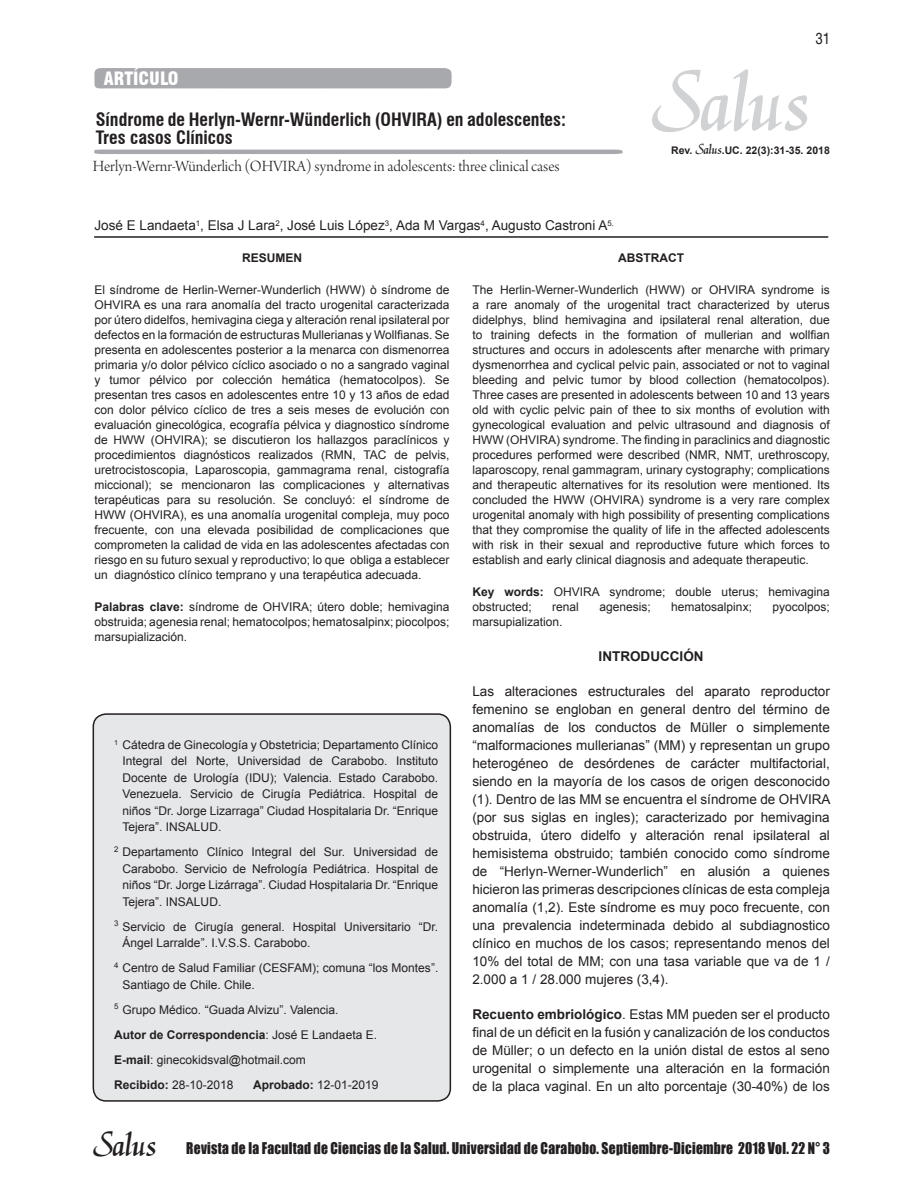
<style>
.page{position:relative;width:915px;height:1191px;background:#fff}
.page>*{position:absolute;margin:0;border:0;box-sizing:border-box;transform-origin:0 0}
.t1{font:90px "Gorle";color:#d1d2d4}
.t2{font:36px "Gorle";color:#231f20}
.Titulo_1{font:700 condensed 18px "Swiss 721 BT";color:#231f20}
.t3{font:900 condensed 18px "Swiss 721 BT";color:#fff}
.titulillos_encabezad{font:16.5px "Arno Pro Light Display";color:#231f20}
.t4{font:15px "Corporate Condensed Regular SWFTE";color:#231f20}
.t5{font:14.85px "Impact";letter-spacing:.02em;color:#231f20;scale:.91 1}
.t6{font:13.5px/18px "Arial";color:#231f20;text-align:justify}
.titulillos_encabezad-2{font:700 13.5px "Arial";color:#231f20}
.titulillos_encabezad-3{font:12px/15px "Arial";color:#231f20;text-align:justify}
.titulillos_encabezad-4{font:700 12px "Arial";color:#231f20}
.titulillos_encabezad-5{font:700 10.5px "Arial";color:#231f20}
.s1{font-family:"Gorle";font-weight:400;font-size:15px}
.s2{font-weight:700}
.s3{font-weight:400}
</style>
<div class="page">
<div style="left:93px;top:714px;width:357px;height:387px;background:#e6e7e9;border-radius:13px"></div>
<div style="left:92px;top:713px;width:359px;height:388px;border:2px solid #231f20;border-radius:13px"></div>
<div style="left:94px;top:68px;width:357px;height:21px;background:#a8a9ad"></div>
<hr style="left:94px;top:236px;width:734px;height:2px;background:#231f20">
<svg style="left:94px;top:149px;width:529px;height:5px;background:#b2b2b6"></svg>
<p class="t3" style="left:104px;top:68px;width:76px">ARTÍCULO</p>
<p class="Titulo_1" style="left:96px;top:109px;width:471px">Síndrome de Herlyn-Wernr-Wünderlich (OHVIRA) en adolescentes:</p>
<p class="Titulo_1" style="left:96px;top:127px;width:138px">Tres casos Clínicos</p>
<p class="titulillos_encabezad" style="left:93px;top:157px;width:468px">Herlyn-Wernr-Wünderlich (OHVIRA) syndrome in adolescents: three clinical cases</p>
<p class="t6" style="left:94px;top:217px;width:521px">José E Landaeta<sup>1</sup>, Elsa J Lara<sup>2</sup>, José Luis López<sup>3</sup>, Ada M Vargas<sup>4</sup>, Augusto Castroni A<sup>5.</sup></p>
<p class="t4" style="left:815px;top:29px;width:16px">31</p>
<p class="t1" style="left:650px;top:49px;width:159px">Salus</p>
<p class="titulillos_encabezad-5" style="left:671px;top:143px;width:160px">Rev. <span class="s1">Salus</span>.UC. 22(3):31-35. 2018</p>
<p class="titulillos_encabezad-4" style="left:242px;top:250px;width:61px">RESUMEN</p>
<p class="titulillos_encabezad-3" style="left:94px;top:282px;width:356px">El síndrome de Herlin-Werner-Wunderlich (HWW) ò síndrome de OHVIRA es una rara anomalía del tracto urogenital caracterizada por útero didelfos, hemivagina ciega y alteración renal ipsilateral por defectos en la formación de estructuras Mullerianas y Wollfianas. Se presenta en adolescentes posterior a la menarca con dismenorrea primaria y/o dolor pélvico cíclico asociado o no a sangrado vaginal y tumor pélvico por colección hemática (hematocolpos). Se presentan tres casos en adolescentes entre 10 y 13 años de edad con dolor pélvico cíclico de tres a seis meses de evolución con evaluación ginecológica, ecografía pélvica y diagnostico síndrome de HWW (OHVIRA); se discutieron los hallazgos paraclínicos y procedimientos diagnósticos realizados (RMN, TAC de pelvis, uretrocistoscopia, Laparoscopia, gammagrama renal, cistografía miccional); se mencionaron las complicaciones y alternativas terapéuticas para su resolución. Se concluyó: el síndrome de HWW (OHVIRA), es una anomalía urogenital compleja, muy poco frecuente, con una elevada posibilidad de complicaciones que comprometen la calidad de vida en las adolescentes afectadas con riesgo en su futuro sexual y reproductivo; lo que obliga a establecer un diagnóstico clínico temprano y una terapéutica adecuada.</p>
<p class="titulillos_encabezad-3" style="left:94px;top:599px;width:356px"><span class="s2">Palabras clave:</span> síndrome de OHVIRA; útero doble; hemivagina obstruida; agenesia renal; hematocolpos; hematosalpinx; piocolpos; marsupialización.</p>
<p class="titulillos_encabezad-3" style="left:122px;top:736px;width:317px;line-height:16.5px;text-indent:-9px"><sup>1</sup> Cátedra de Ginecología y Obstetricia; Departamento Clínico Integral del Norte, Universidad de Carabobo. Instituto Docente de Urología (IDU); Valencia. Estado Carabobo.<br>Venezuela. Servicio de Cirugía Pediátrica. Hospital de niños “Dr. Jorge Lizarraga” Ciudad Hospitalaria Dr. “Enrique Tejera”. INSALUD.</p>
<p class="titulillos_encabezad-3" style="left:122px;top:844px;width:317px;line-height:16.5px;text-indent:-9px"><sup>2</sup> Departamento Clínico Integral del Sur. Universidad de Carabobo. Servicio de Nefrología Pediátrica. Hospital de niños “Dr. Jorge Lizárraga”. Ciudad Hospitalaria Dr. “Enrique Tejera”. INSALUD.</p>
<p class="titulillos_encabezad-3" style="left:122px;top:918px;width:317px;line-height:16.5px;text-indent:-9px"><sup>3</sup> Servicio de Cirugía general. Hospital Universitario “Dr.<br>Ángel Larralde”. I.V.S.S. Carabobo.</p>
<p class="titulillos_encabezad-3" style="left:122px;top:960px;width:317px;line-height:16.5px;text-indent:-9px"><sup>4</sup> Centro de Salud Familiar (CESFAM); comuna “los Montes”.<br>Santiago de Chile. Chile.</p>
<p class="titulillos_encabezad-3" style="left:114px;top:1002px;width:226px"><sup>5</sup> Grupo Médico. “Guada Alvizu”. Valencia.</p>
<p class="titulillos_encabezad-4" style="left:114px;top:1026px;width:264px">Autor de Correspondencia<span class="s3">: José E Landaeta E.</span></p>
<p class="titulillos_encabezad-3" style="left:114px;top:1052px;width:193px"><span class="s2">E-mail</span>: ginecokidsval@hotmail.com</p>
<p class="titulillos_encabezad-3" style="left:114px;top:1077px;width:121px"><span class="s2">Recibido:</span> 28-10-2018</p>
<p class="titulillos_encabezad-3" style="left:253px;top:1077px;width:127px"><span class="s2">Aprobado:</span> 12-01-2019</p>
<p class="titulillos_encabezad-4" style="left:618px;top:250px;width:67px">ABSTRACT</p>
<p class="titulillos_encabezad-3" style="left:472px;top:282px;width:359px">The Herlin-Werner-Wunderlich (HWW) or OHVIRA syndrome is a rare anomaly of the urogenital tract characterized by uterus didelphys, blind hemivagina and ipsilateral renal alteration, due to training defects in the formation of mullerian and wollfian structures and occurs in adolescents after menarche with primary dysmenorrhea and cyclical pelvic pain, associated or not to vaginal bleeding and pelvic tumor by blood collection (hematocolpos).<br>Three cases are presented in adolescents between 10 and 13 years old with cyclic pelvic pain of thee to six months of evolution with gynecological evaluation and pelvic ultrasound and diagnosis of HWW (OHVIRA) syndrome. The finding in paraclinics and diagnostic procedures performed were described (NMR, NMT, urethroscopy, laparoscopy, renal gammagram, urinary cystography; complications and therapeutic alternatives for its resolution were mentioned. Its concluded the HWW (OHVIRA) syndrome is a very rare complex urogenital anomaly with high possibility of presenting complications that they compromise the quality of life in the affected adolescents with risk in their sexual and reproductive future which forces to establish and early clinical diagnosis and adequate therapeutic.</p>
<p class="titulillos_encabezad-3" style="left:472px;top:584px;width:359px"><span class="s2">Key words:</span> OHVIRA syndrome; double uterus; hemivagina obstructed;</p>
<p class="titulillos_encabezad-3" style="left:552px;top:599px;width:28px">renal</p>
<p class="titulillos_encabezad-3" style="left:599px;top:599px;width:53px">agenesis;</p>
<p class="titulillos_encabezad-3" style="left:671px;top:599px;width:82px">hematosalpinx;</p>
<p class="titulillos_encabezad-3" style="left:772px;top:599px;width:59px">pyocolpos;</p>
<p class="titulillos_encabezad-3" style="left:472px;top:614px;width:92px">marsupialization.</p>
<p class="titulillos_encabezad-2" style="left:598px;top:647px;width:106px">INTRODUCCIÓN</p>
<p class="t6" style="left:472px;top:682px;width:359px">Las alteraciones estructurales del aparato reproductor femenino se engloban en general dentro del término de anomalías de los conductos de Müller o simplemente “malformaciones mullerianas” (MM) y representan un grupo heterogéneo de desórdenes de carácter multifactorial, siendo en la mayoría de los casos de origen desconocido (1). Dentro de las MM se encuentra el síndrome de OHVIRA (por sus siglas en ingles); caracterizado por hemivagina obstruida, útero didelfo y alteración renal ipsilateral al hemisistema obstruido; también conocido como síndrome de “Herlyn-Werner-Wunderlich” en alusión a quienes hicieron las primeras descripciones clínicas de esta compleja anomalía (1,2). Este síndrome es muy poco frecuente, con una prevalencia indeterminada debido al subdiagnostico clínico en muchos de los casos; representando menos del 10% del total de MM; con una tasa variable que va de 1 / 2.000 a 1 / 28.000 mujeres (3,4).</p>
<p class="t6" style="left:472px;top:1005px;width:359px"><span class="s2">Recuento embriológico</span>. Estas MM pueden ser el producto final de un déficit en la fusión y canalización de los conductos de Müller; o un defecto en la unión distal de estos al seno urogenital o simplemente una alteración en la formación de la placa vaginal. En un alto porcentaje (30-40%) de los</p>
<h2 class="t2" style="left:93px;top:1123px;width:65px">Salus</h2>
<p class="t5" style="left:186px;top:1137px;width:708px">Revista de la Facultad de Ciencias de la Salud. Universidad de Carabobo. Septiembre-Diciembre 2018 Vol. 22 N° 3</p>
</div>
